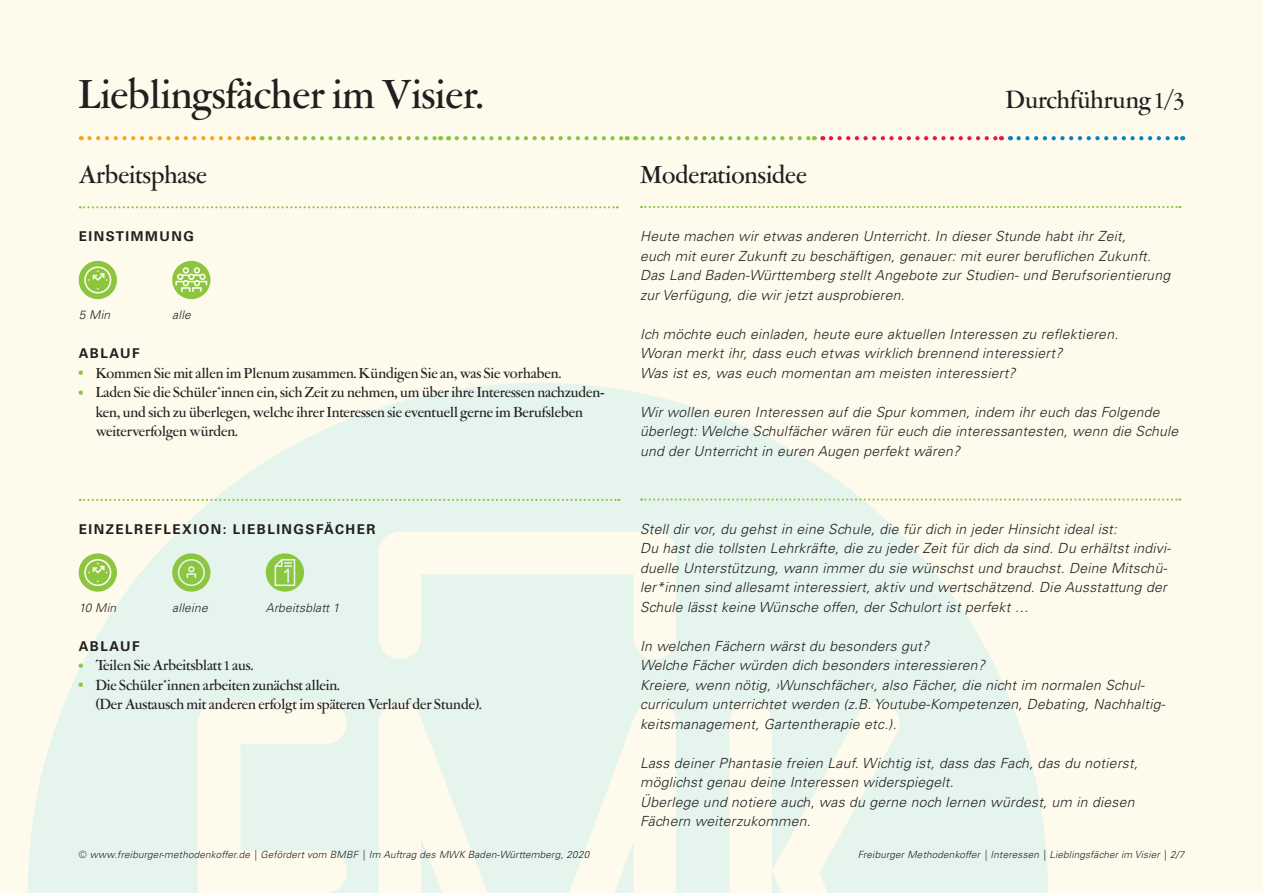
<style>
.page{position:relative;width:1263px;height:893px;background:#fefbed}
.page>*{position:absolute;margin:0;border:0;box-sizing:border-box;transform-origin:0 0}
.t1{font:500 42px "Garamont Amst SH";color:#231f20}
.t2{font:500 25.5px "Garamont Amst SH";color:#231f20}
.t3{font:500 15px/19.5px "Garamont Amst SH";color:#231f20}
.t4{font:italic 300 13.95px/19.5px "Univers LT Pro 45";letter-spacing:.02em;color:#231f20}
.t5{font:700 13.5px "Univers LT Pro 65";letter-spacing:.11em;color:#231f20}
.t6{font:italic 300 12px "Univers LT Pro 45";letter-spacing:.02em;color:#231f20}
.t7{font:italic 300 9.9px "Univers LT Pro 45";letter-spacing:.02em;color:#231f20}
.s1{font-family:"Univers LT Pro 65";font-weight:700;font-size:12px;color:#8bc63e}
</style>
<div class="page">
<svg style="left:28px;top:383px;width:1020px;height:510px;fill:#e5f4ed"></svg>
<svg style="left:89px;top:136px;width:165px;height:4px"></svg>
<svg style="left:270px;top:136px;width:171px;height:4px"></svg>
<svg style="left:457px;top:136px;width:171px;height:4px"></svg>
<svg style="left:644px;top:136px;width:171px;height:4px"></svg>
<svg style="left:831px;top:136px;width:171px;height:4px"></svg>
<svg style="left:1018px;top:136px;width:165px;height:4px"></svg>
<svg style="left:79px;top:261px;width:38px;height:38px"></svg>
<svg style="left:172px;top:261px;width:38px;height:38px"></svg>
<svg style="left:79px;top:553px;width:38px;height:39px"></svg>
<svg style="left:266px;top:553px;width:38px;height:39px"></svg>
<svg style="left:172px;top:553px;width:38px;height:39px"></svg>
<svg style="left:80px;top:206px;width:538px;height:2px"></svg>
<svg style="left:80px;top:499px;width:539px;height:2px"></svg>
<svg style="left:641px;top:206px;width:539px;height:2px"></svg>
<svg style="left:641px;top:498px;width:539px;height:3px"></svg>
<h1 class="t1" style="left:79px;top:72px;width:406px">Lieblingsfächer im Visier.</h1>
<h2 class="t2" style="left:79px;top:161px;width:130px">Arbeitsphase</h2>
<h2 class="t2" style="left:640px;top:161px;width:168px">Moderationsidee</h2>
<h2 class="t2" style="left:1006px;top:86px;width:180px">Durchführung 1/3</h2>
<p class="t5" style="left:79px;top:227px;width:117px">EINSTIMMUNG</p>
<p class="t6" style="left:79px;top:308px;width:33px">5 Min</p>
<p class="t6" style="left:172px;top:308px;width:20px">alle</p>
<p class="t5" style="left:79px;top:344px;width:62px">ABLAUF</p>
<p class="t3" style="left:79px;top:364px;width:484px"><span class="s1">•</span> Kommen Sie mit allen im Plenum zusammen. Kündigen Sie an, was Sie vorhaben.</p>
<p class="t3" style="left:96px;top:383px;width:510px;text-indent:-17px"><span class="s1">•</span> Laden Sie die Schüler*innen ein, sich Zeit zu nehmen, um über ihre Interessen nachzuden&shy;ken, und sich zu überlegen, welche ihrer Interessen sie eventuell gerne im Berufsleben weiterverfolgen würden.</p>
<p class="t5" style="left:79px;top:520px;width:298px">EINZELREFLEXION: LIEBLINGSFÄCHER</p>
<p class="t6" style="left:79px;top:600px;width:39px">10 Min</p>
<p class="t6" style="left:172px;top:600px;width:37px">alleine</p>
<p class="t6" style="left:266px;top:600px;width:75px">Arbeitsblatt 1</p>
<p class="t5" style="left:79px;top:637px;width:62px">ABLAUF</p>
<p class="t3" style="left:79px;top:656px;width:176px"><span class="s1">•</span> Teilen Sie Arbeitsblatt 1 aus.</p>
<p class="t3" style="left:96px;top:676px;width:387px;text-indent:-17px"><span class="s1">•</span> Die Schüler*innen arbeiten zunächst allein.<br>(Der Austausch mit anderen erfolgt im späteren Verlauf der Stunde).</p>
<p class="t7" style="left:79px;top:848px;width:512px">© www.freiburger-methodenkoffer.de | Gefördert vom BMBF | Im Auftrag des MWK Baden-Württemberg, 2020</p>
<p class="t4" style="left:640px;top:227px;width:532px">Heute machen wir etwas anderen Unterricht. In dieser Stunde habt ihr Zeit,<br>euch mit eurer Zukunft zu beschäftigen, genauer: mit eurer beruflichen Zukunft.<br>Das Land Baden-Württemberg stellt Angebote zur Studien- und Berufsorientierung zur Verfügung, die wir jetzt ausprobieren.</p>
<p class="t4" style="left:640px;top:324px;width:480px">Ich möchte euch einladen, heute eure aktuellen Interessen zu reflektieren.<br>Woran merkt ihr, dass euch etwas wirklich brennend interessiert?<br>Was ist es, was euch momentan am meisten interessiert?</p>
<p class="t4" style="left:640px;top:402px;width:540px">Wir wollen euren Interessen auf die Spur kommen, indem ihr euch das Folgende überlegt: Welche Schulfächer wären für euch die interessantesten, wenn die Schule und der Unterricht in euren Augen perfekt wären?</p>
<p class="t4" style="left:640px;top:519px;width:533px">Stell dir vor, du gehst in eine Schule, die für dich in jeder Hinsicht ideal ist:<br>Du hast die tollsten Lehrkräfte, die zu jeder Zeit für dich da sind. Du erhältst indivi&shy;duelle Unterstützung, wann immer du sie wünschst und brauchst. Deine Mitschü&shy;ler*innen sind allesamt interessiert, aktiv und wertschätzend. Die Ausstattung der Schule lässt keine Wünsche offen, der Schulort ist perfekt …</p>
<p class="t4" style="left:640px;top:636px;width:527px">In welchen Fächern wärst du besonders gut?<br>Welche Fächer würden dich besonders interessieren?<br>Kreiere, wenn nötig, ›Wunschfächer‹, also Fächer, die nicht im normalen Schul&shy;curriculum unterrichtet werden (z.B. Youtube-Kompetenzen, Debating, Nachhaltig&shy;keitsmanagement, Gartentherapie etc.).</p>
<p class="t4" style="left:640px;top:753px;width:499px">Lass deiner Phantasie freien Lauf. Wichtig ist, dass das Fach, das du notierst, möglichst genau deine Interessen widerspiegelt.<br>Überlege und notiere auch, was du gerne noch lernen würdest, um in diesen Fächern weiterzukommen.</p>
<p class="t7" style="left:858px;top:848px;width:328px">Freiburger Methodenkoffer | Interessen | Lieblingsfächer im Visier | 2/7</p>
</div>
